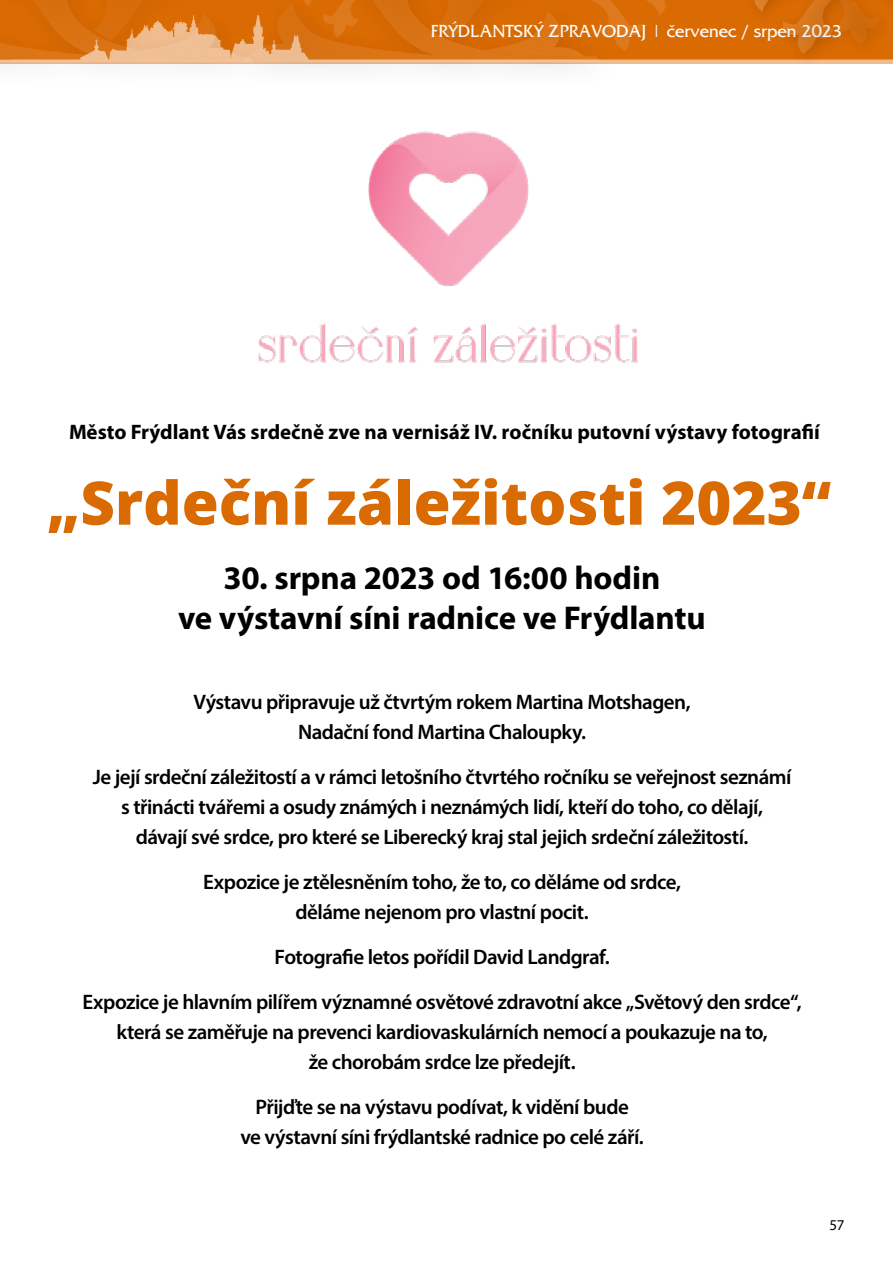
<style>
.page{position:relative;width:893px;height:1263px;background:#fff}
.page>*{position:absolute;margin:0;border:0;box-sizing:border-box;transform-origin:0 0}
.t1{font:800 60px "Open Sans";color:#da6a02}
.t2{font:700 33px/39.6px "Myriad Pro";letter-spacing:-.005em;color:#000;text-align:center}
.t3{font:600 21px/30px "Myriad Pro";letter-spacing:-.025em;color:#000;text-align:center}
.t4{font:700 21px "Myriad Pro";color:#000}
.t5{font:18px "France";color:#fff}
.t6{font:15px "Myriad Pro";color:#000}
</style>
<div class="page">
<img style="left:258px;top:131px;width:380px;height:232px">
<div style="left:681px;top:0;width:48px;height:60px;background:#da6a02"></div>
<div style="left:229px;top:0;width:398px;height:91px;background:#000;opacity:.75"></div>
<div style="left:729px;top:0;width:164px;height:68px;background:#000;opacity:.75"></div>
<svg style="left:736px;top:0;width:157px;height:54px;background:#d56a07"></svg>
<div style="left:0;top:0;width:279px;height:90px;background:#000;opacity:.75"></div>
<svg style="left:0;top:0;width:681px;height:62px;background:#db781c"></svg>
<p class="t5" style="left:431px;top:22px;width:413px">FRÝDLANTSKÝ ZPRAVODAJ | červenec / srpen 2023</p>
<p class="t4" style="left:69px;top:418px;width:752px">Město Frýdlant Vás srdečně zve na vernisáž IV. ročníku putovní výstavy fotografií</p>
<h1 class="t1" style="left:47px;top:457px;width:786px">„Srdeční záležitosti 2023“</h1>
<h2 class="t2" style="left:178px;top:557px;width:529px">30. srpna 2023 od 16:00 hodin<br>ve výstavní síni radnice ve Frýdlantu</h2>
<p class="t3" style="left:194px;top:686px;width:499px">Výstavu připravuje už čtvrtým rokem Martina Motshagen,<br>Nadační fond Martina Chaloupky.</p>
<p class="t3" style="left:93px;top:761px;width:700px">Je její srdeční záležitostí a v rámci letošního čtvrtého ročníku se veřejnost seznámí s třinácti tvářemi a osudy známých i neznámých lidí, kteří do toho, co dělají, dávají své srdce, pro které se Liberecký kraj stal jejich srdeční záležitostí.</p>
<p class="t3" style="left:203px;top:866px;width:479px">Expozice je ztělesněním toho, že to, co děláme od srdce, děláme nejenom pro vlastní pocit.</p>
<p class="t3" style="left:83px;top:933px;width:720px;line-height:45px">Fotografie letos pořídil David Landgraf.<br>Expozice je hlavním pilířem významné osvětové zdravotní akce „Světový den srdce“,</p>
<p class="t3" style="left:116px;top:1016px;width:653px">která se zaměřuje na prevenci kardiovaskulárních nemocí a poukazuje na to, že chorobám srdce lze předejít.</p>
<p class="t3" style="left:240px;top:1091px;width:405px">Přijďte se na výstavu podívat, k vidění bude<br>ve výstavní síni frýdlantské radnice po celé září.</p>
<p class="t6" style="left:829px;top:1215px;width:17px">57</p>
</div>
